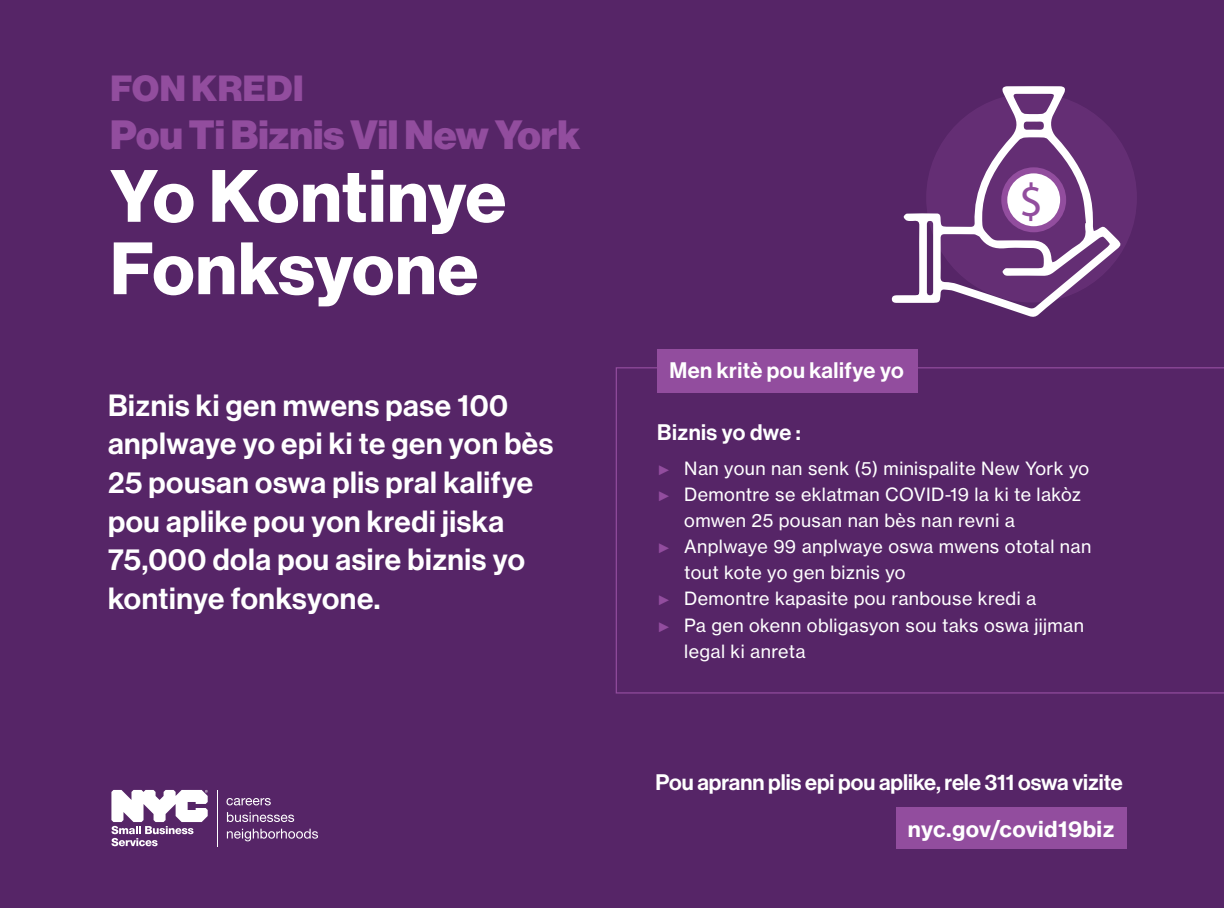
<style>
.page{position:relative;width:1224px;height:908px;background:#fff}
.page>*{position:absolute;margin:0;border:0;box-sizing:border-box;transform-origin:0 0}
.t1{font:72.4px/72.4px "N Haas Grotesk DS Pro 75 Bd";color:#fff}
.t2{font:47.2px "Myriad Pro";color:#924d9e}
.t3{font:40px "N Haas Grotesk DS Pro 95 Blk";color:#924d9e}
.t4{font:35.6px "N Haas Grotesk DS Pro 95 Blk";letter-spacing:.015em;color:#924d9e}
.t5{font:30px/38.6px "N Haas Grotesk DS Pro 65 Md";letter-spacing:.02em;color:#fff}
.t6{font:22px "N Haas Grotesk DS Pro 65 Md";color:#fff}
.t7{font:22px "N Haas Grotesk DS Pro 65 Md";letter-spacing:.02em;color:#fff}
.t8{font:21.8px "N Haas Grotesk TX Pro 75 Bd";letter-spacing:.02em;color:#fff}
.t9{font:18px "N Haas Grotesk TX Pro 55 Rg";letter-spacing:.02em;color:#fff}
.s1{font-family:"Arial";font-size:14px;color:#924d9e}
</style>
<div class="page">
<div style="left:0;top:0;width:1224px;height:907px;background:#562567"></div>
<svg style="left:111px;top:789px;width:97px;height:57px"></svg>
<hr style="left:217px;top:789px;width:1px;height:57px;background:#fff">
<svg style="left:227px;top:798px;width:44px;height:7px"></svg>
<svg style="left:227px;top:812px;width:67px;height:9px"></svg>
<svg style="left:227px;top:828px;width:91px;height:13px"></svg>
<div style="left:926px;top:93px;width:211px;height:209px;background:#642e74;border-radius:50%"></div>
<svg style="left:892px;top:86px;width:229px;height:231px"></svg>
<div style="left:1004px;top:170px;width:59px;height:59px;background:#fff;border-radius:50%"></div>
<div style="left:1001px;top:167px;width:65px;height:65px;border:6px solid #924d9e;border-radius:50%"></div>
<div style="left:896px;top:807px;width:230px;height:41px;background:#924d9e"></div>
<svg style="left:616px;top:367px;width:608px;height:326px"></svg>
<div style="left:657px;top:348px;width:261px;height:44px;background:#924d9e"></div>
<h3 class="t4" style="left:110px;top:68px;width:195px">FON KREDI</h3>
<h3 class="t3" style="left:110px;top:112px;width:472px">Pou Ti Biznis Vil New York</h3>
<h1 class="t1" style="left:110px;top:161px;width:397px">Yo Kontinye<br>Fonksyone</h1>
<h3 class="t5" style="left:108px;top:386px;width:447px">Biznis ki gen mwens pase 100 anplwaye yo epi ki te gen yon bès<br>25 pousan oswa plis pral kalifye pou aplike pou yon kredi jiska<br>75,000 dola pou asire biznis yo kontinye fonksyone.</h3>
<p class="t7" style="left:669px;top:357px;width:236px">Men kritè pou kalifye yo</p>
<h2 class="t2" style="left:1019px;top:171px;width:26px">$</h2>
<p class="t7" style="left:657px;top:419px;width:145px">Biznis yo dwe :</p>
<p class="t9" style="left:657px;top:457px;width:433px"><span class="s1">►</span> Nan youn nan senk (5) minispalite New York yo</p>
<p class="t9" style="left:657px;top:483px;width:425px"><span class="s1">►</span> Demontre se eklatman COVID-19 la ki te lakòz</p>
<p class="t9" style="left:684px;top:509px;width:332px">omwen 25 pousan nan bès nan revni a</p>
<p class="t9" style="left:657px;top:535px;width:436px"><span class="s1">►</span> Anplwaye 99 anplwaye oswa mwens ototal nan</p>
<p class="t9" style="left:684px;top:561px;width:223px">tout kote yo gen biznis yo</p>
<p class="t9" style="left:657px;top:587px;width:380px"><span class="s1">►</span> Demontre kapasite pou ranbouse kredi a</p>
<p class="t9" style="left:657px;top:613px;width:428px"><span class="s1">►</span> Pa gen okenn obligasyon sou taks oswa jijman</p>
<p class="t9" style="left:684px;top:639px;width:123px">legal ki anreta</p>
<p class="t6" style="left:655px;top:768px;width:469px">Pou aprann plis epi pou aplike, rele 311 oswa vizite</p>
<p class="t8" style="left:908px;top:814px;width:208px">nyc.gov/covid19biz</p>
</div>
